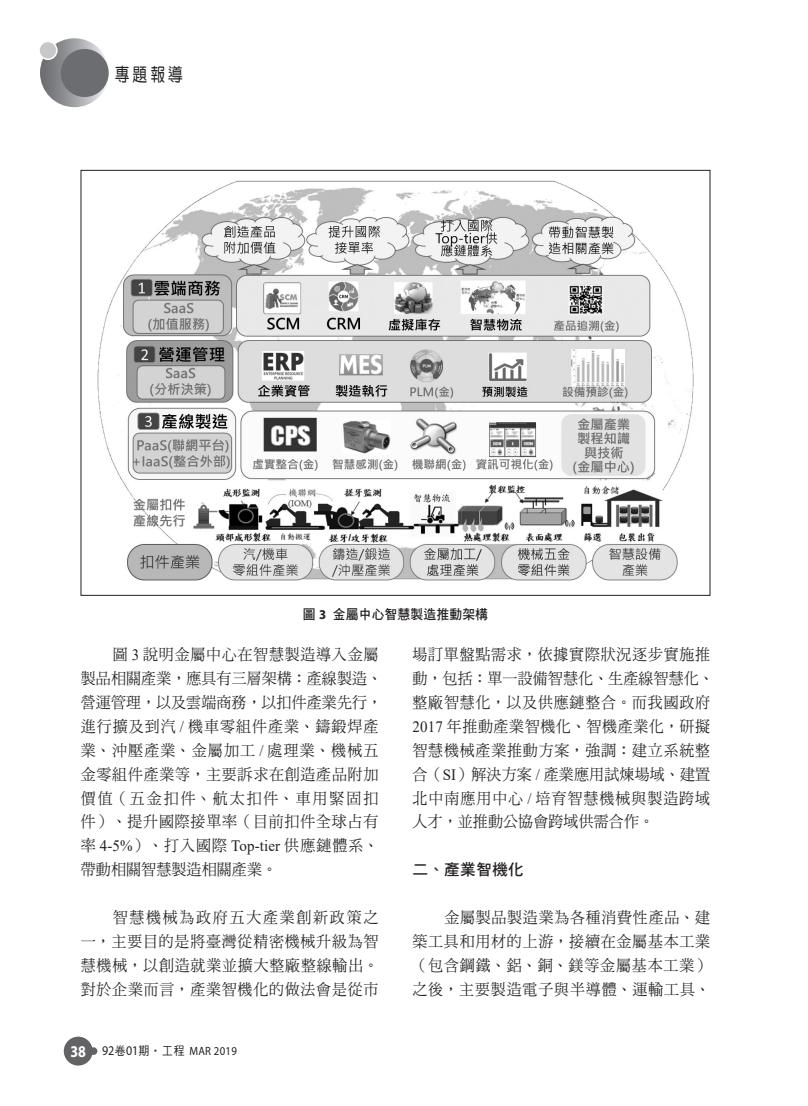
<style>
.page{position:relative;width:808px;height:1106px;background:#fff}
.page>*{position:absolute;margin:0;border:0;box-sizing:border-box;transform-origin:0 0}
.t1{font:18.6px "DF Yuan Std W5";color:#231f20;scale:.8 1}
.內文{font:15.75px/23.9px "DF Ming Std W5";letter-spacing:.05em;color:#231f20;scale:.95 1}
.標_一{font:15.75px "DF Hei Std W7";letter-spacing:.01em;color:#231f20}
.圖說{font:13.5px "DF Hei Std W7";letter-spacing:.01em;color:#231f20;scale:.95 1}
.t2{font:12px "Myriad Pro";letter-spacing:.025em;color:#231f20;scale:.9 1}
.s1{font-family:"Myriad Pro";font-weight:700}
.s2{font-family:"Times New Roman"}
.s3{font-family:"DF Biao Kai Shu Std W5"}
.s4{font-weight:700;font-size:16.5px;color:#fff}
.s5{font-size:13.35px}
.s6{font-family:"DF Hei Std W5"}
</style>
<div class="page">
<svg style="left:40px;top:38px;width:69px;height:69px;background:#939598"></svg>
<div style="left:61px;top:49px;width:48px;height:48px;background:#6c6d70;border-radius:50%"></div>
<div style="left:39px;top:41px;width:18px;height:18px;background:#c7c8ca;border-radius:50%"></div>
<div style="left:38px;top:41px;width:20px;height:19px;border:2px solid #fff;border-radius:50%"></div>
<div style="left:64px;top:1036px;width:29px;height:29px;background:#636366;border-radius:50%"></div>
<div style="left:90px;top:1047px;width:7px;height:7px;background:#636366;border-radius:50%"></div>
<img style="left:98px;top:180px;width:595px;height:401px">
<p class="t1" style="left:115px;top:64px;width:87px">專題報導</p>
<p class="圖說" style="left:303px;top:606px;width:197px">圖 <span class="s1">3</span> 金屬中心智慧製造推動架構</p>
<p class="內文" style="left:81px;top:642px;width:319px;text-indent:32px">圖 <span class="s2">3</span> 說明金屬中心在智慧製造導入金屬製品相關產業，應具有三層架構：產線製造、營運管理，以及雲端商務，以扣件產業先行，進行擴及到汽 <span class="s2">/</span> 機車零組件產業、鑄鍛焊產業、沖壓產業、金屬加工 <span class="s2">/</span> 處理業、機械五金零組件產業等，主要訴求在創造產品附加價值（五金扣件<span class="s3">、</span>航太扣件、車用緊固扣件）、提升國際接單率（目前扣件全球占有率 <span class="s2">4-5%</span>）、打入國際 <span class="s2">Top-tier</span> 供應鏈體系、帶動相關智慧製造相關產業。</p>
<p class="內文" style="left:81px;top:905px;width:315px;text-align:justify;text-indent:32px">智慧機械為政府五大產業創新政策之一，主要目的是將臺灣從精密機械升級為智慧機械，以創造就業並擴大整廠整線輸出。對於企業而言，產業智機化的做法會是從市</p>
<p class="t2" style="left:70px;top:1043px;width:186px"><span class="s4">38</span> <span class="s5">92</span><span class="s6">卷</span><span class="s5">01</span><span class="s6">期‧工程</span> MAR 2019</p>
<p class="內文" style="left:412px;top:642px;width:319px">場訂單盤點需求，依據實際狀況逐步實施推動，包括：單一設備智慧化、生產線智慧化、整廠智慧化，以及供應鏈整合。而我國政府<br><span class="s2">2017</span> 年推動產業智機化、智機產業化，研擬智慧機械產業推動方案，強調：建立系統整合（<span class="s2">SI</span>）解決方案 <span class="s2">/</span> 產業應用試煉場域、建置北中南應用中心 <span class="s2">/</span> 培育智慧機械與製造跨域人才，並推動公協會跨域供需合作。</p>
<p class="標_一" style="left:412px;top:861px;width:113px">二、產業智機化</p>
<p class="內文" style="left:412px;top:905px;width:315px;text-align:justify;text-indent:32px">金屬製品製造業為各種消費性產品、建築工具和用材的上游，接續在金屬基本工業（包含鋼鐵、鋁、銅、鎂等金屬基本工業）之後，主要製造電子與半導體、運輸工具、</p>
</div>
